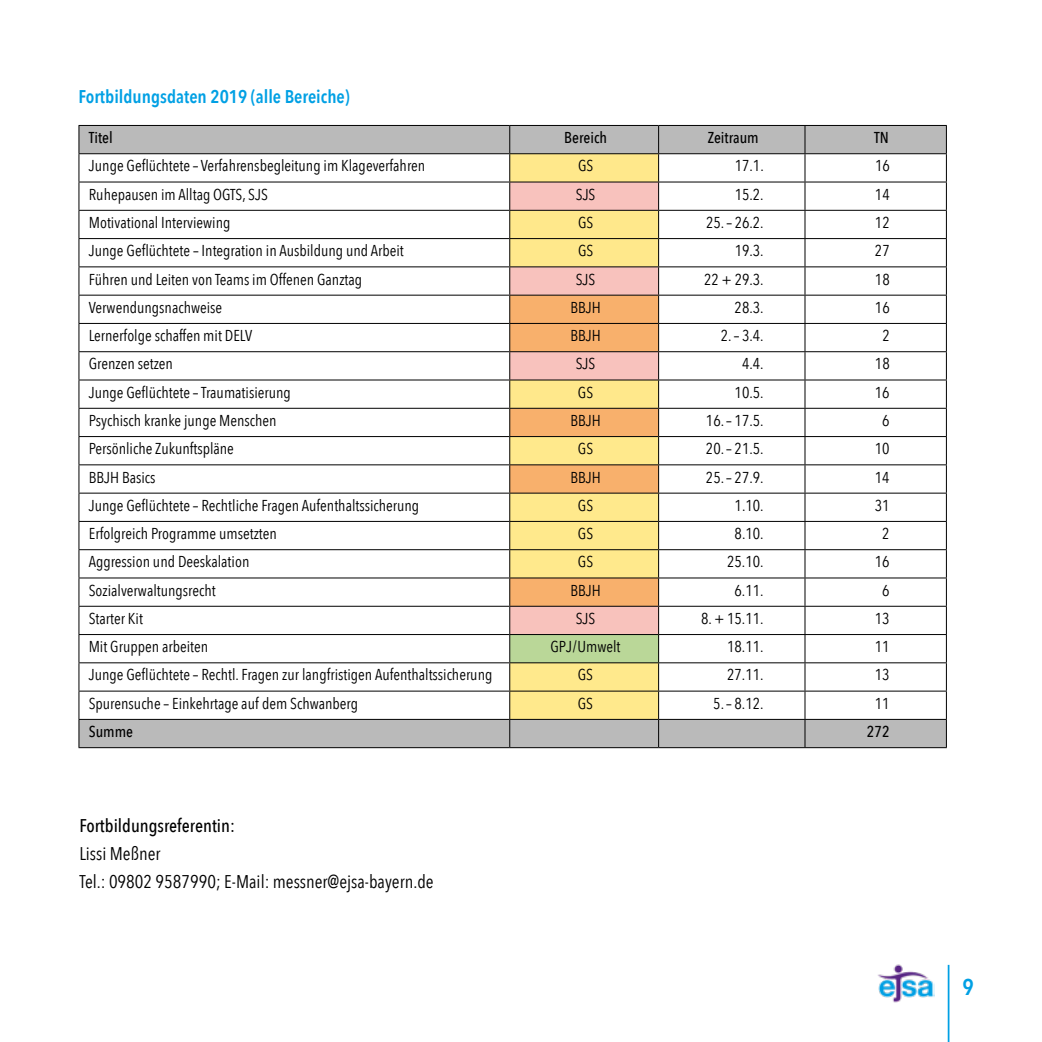
<style>
.page{position:relative;width:1042px;height:1042px;background:#fff}
.page>*{position:absolute;margin:0;border:0;box-sizing:border-box;transform-origin:0 0}
.t1{font:600 22.75px "Avenir Next Condensed";color:#00a0e4}
.t2{font:18.38px/28px "Avenir Next Condensed";color:#000}
.t3{font:600 18.38px "Avenir Next Condensed";color:#00a0e4}
.t4{font:500 18.38px "Avenir Next Condensed";color:#000}
.t5{font:15.75px "Avenir Next Condensed";color:#000}
.t6{font:500 15.75px "Avenir Next Condensed";color:#000}
</style>
<div class="page">
<hr style="left:947px;top:965px;width:2px;height:77px;background:#00a0e4">
<img style="left:878px;top:964px;width:56px;height:39px">
<svg style="left:78px;top:125px;width:869px;height:622px"></svg>
<hr style="left:78px;top:747px;width:432px;height:1px;background:#000">
<hr style="left:510px;top:747px;width:148px;height:1px;background:#000">
<hr style="left:658px;top:747px;width:147px;height:1px;background:#000">
<hr style="left:805px;top:747px;width:142px;height:1px;background:#000">
<p class="t3" style="left:78px;top:80px;width:273px">Fortbildungsdaten 2019 (alle Bereiche)</p>
<p class="t6" style="left:89px;top:128px;width:25px">Titel</p>
<p class="t6" style="left:564px;top:128px;width:44px">Bereich</p>
<p class="t6" style="left:708px;top:128px;width:53px">Zeitraum</p>
<p class="t6" style="left:874px;top:128px;width:16px">TN</p>
<p class="t5" style="left:89px;top:152px;width:338px">Junge Geflüchtete – Verfahrensbegleitung im Klageverfahren</p>
<p class="t5" style="left:578px;top:152px;width:17px">GS</p>
<p class="t5" style="left:735px;top:152px;width:31px">17.1.</p>
<p class="t5" style="left:875px;top:152px;width:16px">16</p>
<p class="t5" style="left:89px;top:181px;width:181px">Ruhepausen im Alltag OGTS, SJS</p>
<p class="t5" style="left:576px;top:181px;width:21px">SJS</p>
<p class="t5" style="left:735px;top:181px;width:31px">15.2.</p>
<p class="t5" style="left:875px;top:181px;width:16px">14</p>
<p class="t5" style="left:89px;top:209px;width:143px">Motivational Interviewing</p>
<p class="t5" style="left:578px;top:209px;width:17px">GS</p>
<p class="t5" style="left:706px;top:209px;width:59px">25.– 26.2.</p>
<p class="t5" style="left:875px;top:209px;width:16px">12</p>
<p class="t5" style="left:89px;top:237px;width:316px">Junge Geflüchtete – Integration in Ausbildung und Arbeit</p>
<p class="t5" style="left:578px;top:237px;width:17px">GS</p>
<p class="t5" style="left:734px;top:237px;width:31px">19.3.</p>
<p class="t5" style="left:875px;top:237px;width:16px">27</p>
<p class="t5" style="left:89px;top:266px;width:275px">Führen und Leiten von Teams im Offenen Ganztag</p>
<p class="t5" style="left:576px;top:266px;width:21px">SJS</p>
<p class="t5" style="left:704px;top:266px;width:61px">22 + 29.3.</p>
<p class="t5" style="left:875px;top:266px;width:16px">18</p>
<p class="t5" style="left:89px;top:294px;width:135px">Verwendungsnachweise</p>
<p class="t5" style="left:570px;top:294px;width:32px">BBJH</p>
<p class="t5" style="left:734px;top:294px;width:31px">28.3.</p>
<p class="t5" style="left:875px;top:294px;width:16px">16</p>
<p class="t5" style="left:89px;top:322px;width:165px">Lernerfolge schaffen mit DELV</p>
<p class="t5" style="left:570px;top:322px;width:32px">BBJH</p>
<p class="t5" style="left:721px;top:322px;width:44px">2.– 3.4.</p>
<p class="t5" style="left:882px;top:322px;width:9px">2</p>
<p class="t5" style="left:89px;top:350px;width:86px">Grenzen setzen</p>
<p class="t5" style="left:576px;top:350px;width:21px">SJS</p>
<p class="t5" style="left:742px;top:350px;width:23px">4.4.</p>
<p class="t5" style="left:875px;top:350px;width:16px">18</p>
<p class="t5" style="left:89px;top:379px;width:204px">Junge Geflüchtete – Traumatisierung</p>
<p class="t5" style="left:578px;top:379px;width:17px">GS</p>
<p class="t5" style="left:734px;top:379px;width:31px">10.5.</p>
<p class="t5" style="left:875px;top:379px;width:16px">16</p>
<p class="t5" style="left:89px;top:407px;width:189px">Psychisch kranke junge Menschen</p>
<p class="t5" style="left:570px;top:407px;width:32px">BBJH</p>
<p class="t5" style="left:706px;top:407px;width:59px">16.– 17.5.</p>
<p class="t5" style="left:882px;top:407px;width:9px">6</p>
<p class="t5" style="left:89px;top:435px;width:147px">Persönliche Zukunftspläne</p>
<p class="t5" style="left:578px;top:435px;width:17px">GS</p>
<p class="t5" style="left:706px;top:435px;width:59px">20.– 21.5.</p>
<p class="t5" style="left:875px;top:435px;width:16px">10</p>
<p class="t5" style="left:89px;top:463px;width:68px">BBJH Basics</p>
<p class="t5" style="left:570px;top:463px;width:32px">BBJH</p>
<p class="t5" style="left:706px;top:463px;width:59px">25.– 27.9.</p>
<p class="t5" style="left:875px;top:463px;width:16px">14</p>
<p class="t5" style="left:89px;top:492px;width:332px">Junge Geflüchtete – Rechtliche Fragen Aufenthaltssicherung</p>
<p class="t5" style="left:578px;top:492px;width:17px">GS</p>
<p class="t5" style="left:734px;top:492px;width:31px">1.10.</p>
<p class="t5" style="left:875px;top:492px;width:16px">31</p>
<p class="t5" style="left:89px;top:520px;width:190px">Erfolgreich Programme umsetzten</p>
<p class="t5" style="left:578px;top:520px;width:17px">GS</p>
<p class="t5" style="left:734px;top:520px;width:31px">8.10.</p>
<p class="t5" style="left:882px;top:520px;width:9px">2</p>
<p class="t5" style="left:89px;top:548px;width:162px">Aggression und Deeskalation</p>
<p class="t5" style="left:578px;top:548px;width:17px">GS</p>
<p class="t5" style="left:727px;top:548px;width:38px">25.10.</p>
<p class="t5" style="left:875px;top:548px;width:16px">16</p>
<p class="t5" style="left:89px;top:577px;width:128px">Sozialverwaltungsrecht</p>
<p class="t5" style="left:570px;top:577px;width:32px">BBJH</p>
<p class="t5" style="left:734px;top:577px;width:31px">6.11.</p>
<p class="t5" style="left:882px;top:577px;width:9px">6</p>
<p class="t5" style="left:89px;top:605px;width:56px">Starter Kit</p>
<p class="t5" style="left:576px;top:605px;width:21px">SJS</p>
<p class="t5" style="left:701px;top:605px;width:64px">8.+ 15.11.</p>
<p class="t5" style="left:875px;top:605px;width:16px">13</p>
<p class="t5" style="left:89px;top:633px;width:121px">Mit Gruppen arbeiten</p>
<p class="t5" style="left:550px;top:633px;width:71px">GPJ/Umwelt</p>
<p class="t5" style="left:727px;top:633px;width:38px">18.11.</p>
<p class="t5" style="left:875px;top:633px;width:16px">11</p>
<p class="t5" style="left:89px;top:661px;width:405px">Junge Geflüchtete – Rechtl. Fragen zur langfristigen Aufenthaltssicherung</p>
<p class="t5" style="left:578px;top:661px;width:17px">GS</p>
<p class="t5" style="left:727px;top:661px;width:38px">27.11.</p>
<p class="t5" style="left:875px;top:661px;width:16px">13</p>
<p class="t5" style="left:89px;top:690px;width:271px">Spurensuche – Einkehrtage auf dem Schwanberg</p>
<p class="t5" style="left:578px;top:690px;width:17px">GS</p>
<p class="t5" style="left:713px;top:690px;width:52px">5.– 8.12.</p>
<p class="t5" style="left:875px;top:690px;width:16px">11</p>
<p class="t6" style="left:89px;top:722px;width:46px">Summe</p>
<p class="t6" style="left:867px;top:722px;width:24px">272</p>
<p class="t4" style="left:79px;top:814px;width:157px">Fortbildungsreferentin:</p>
<p class="t2" style="left:79px;top:838px;width:356px">Lissi Meßner<br>Tel.: 09802 9587990; E-Mail: messner@ejsa-bayern.de</p>
<h1 class="t1" style="left:962px;top:967px;width:13px">9</h1>
</div>
